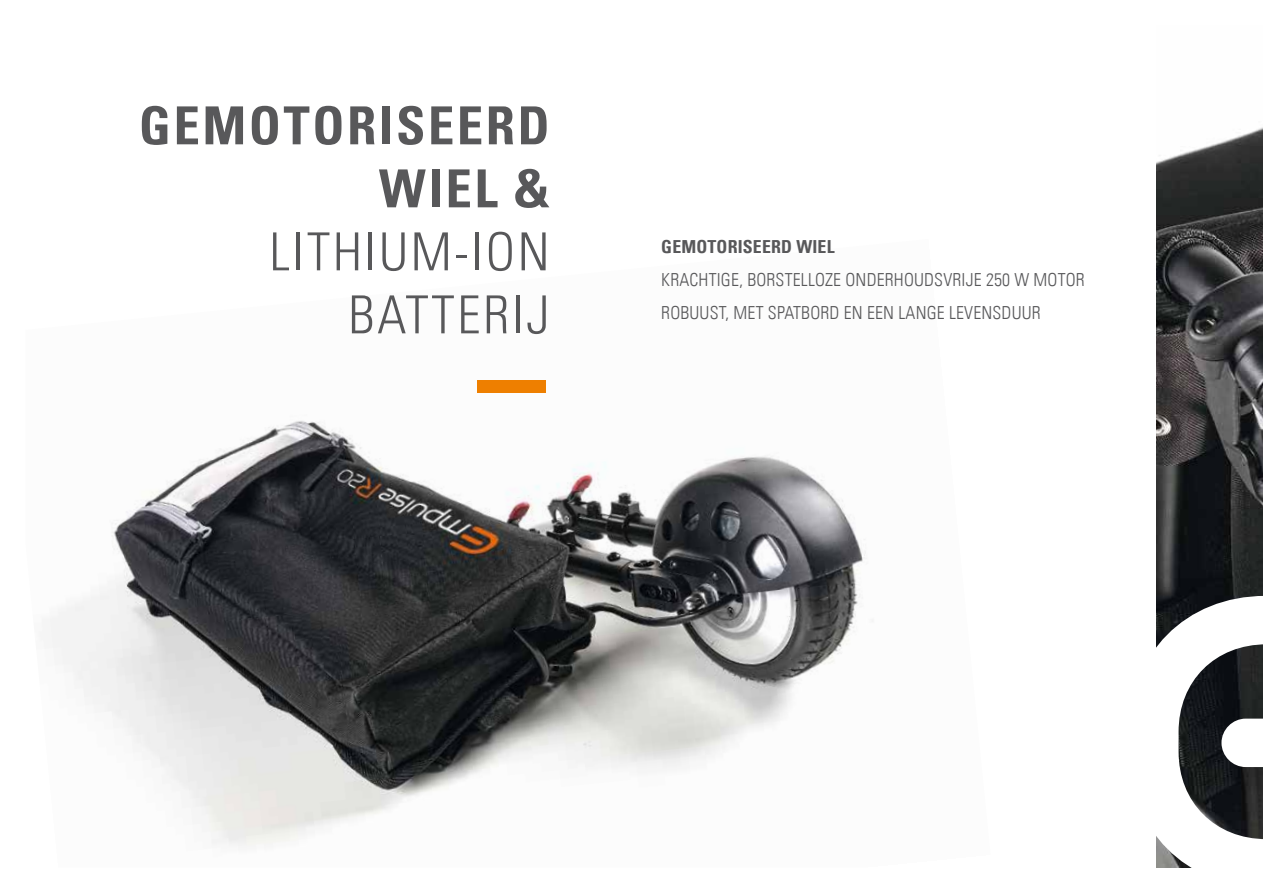
<style>
.page{position:relative;width:1263px;height:893px;background:#fff}
.page>*{position:absolute;margin:0;border:0;box-sizing:border-box;transform-origin:0 0}
.t1{font:52.5px/63px "Univers Com 47 Light Cond";letter-spacing:.05em;color:#58585a;text-align:right}
.t2{font:52.5px/63px "Univers Com 67 Bold Cond";letter-spacing:.05em;color:#58585a;text-align:right}
.t3{font:18px/32.7px "Univers Com 47 Light Cond";letter-spacing:.01em;color:#58585a}
.t4{font:18px "Univers Com 67 Bold Cond";letter-spacing:.01em;color:#58585a}
</style>
<div class="page">
<img style="left:1157px;top:127px;width:106px;height:469px">
<img style="left:50px;top:380px;width:823px;height:466px">
<div style="left:478px;top:380px;width:68px;height:12px;background:#ee7f00"></div>
<svg style="left:1157px;top:596px;width:106px;height:272px"></svg>
<h1 class="t2" style="left:139px;top:94px;width:412px">GEMOTORISEERD<br>WIEL &amp;</h1>
<h1 class="t1" style="left:270px;top:220px;width:282px">LITHIUM-ION<br>BATTERIJ</h1>
<p class="t4" style="left:661px;top:236px;width:175px">GEMOTORISEERD WIEL</p>
<p class="t3" style="left:661px;top:263px;width:425px">KRACHTIGE, BORSTELLOZE ONDERHOUDSVRIJE 250 W MOTOR<br>ROBUUST, MET SPATBORD EN EEN LANGE LEVENSDUUR</p>
</div>
